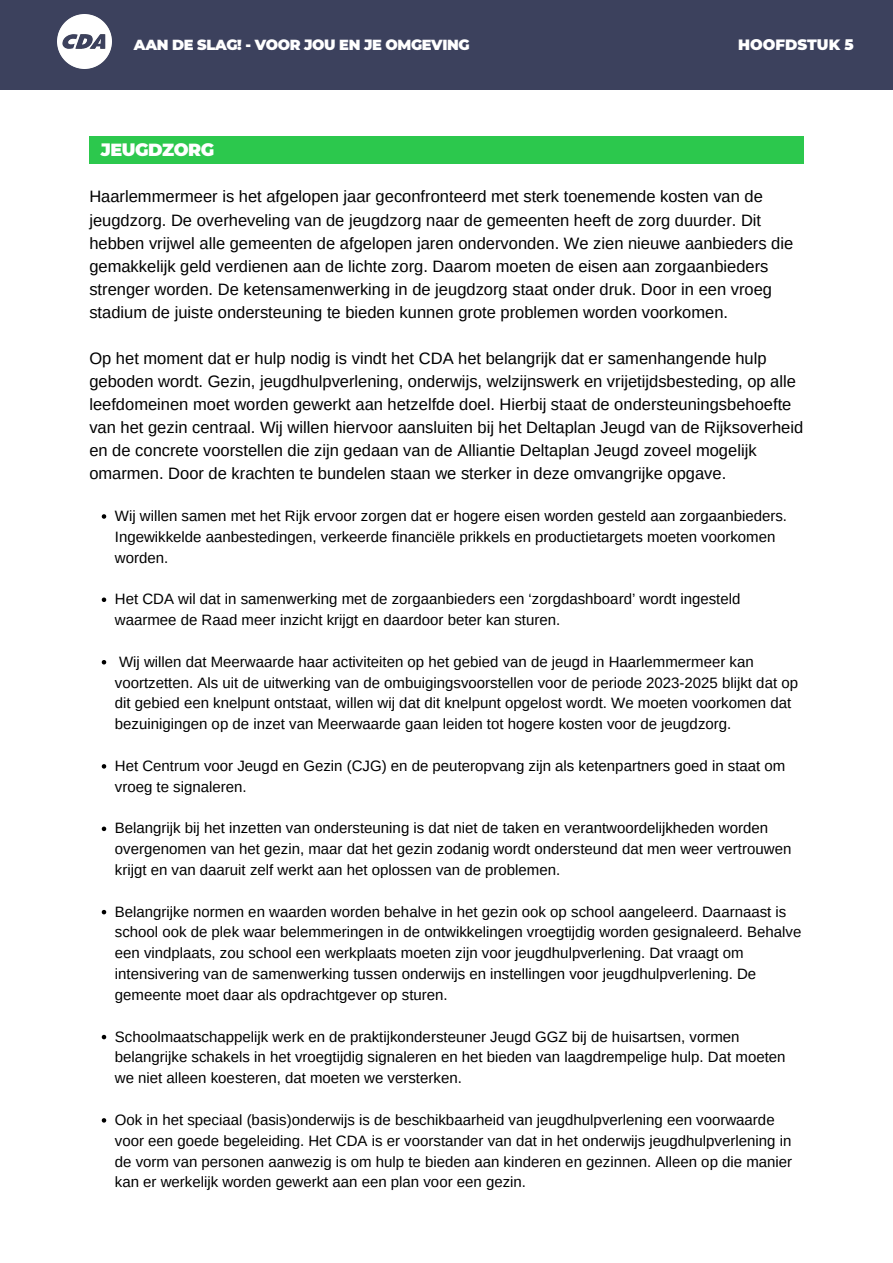
<style>
.page{position:relative;width:893px;height:1263px;background:#fff}
.page>*{position:absolute;margin:0;border:0;box-sizing:border-box;transform-origin:0 0}
.t1{font:900 17.55px "Montserrat";letter-spacing:-.025em;color:#fff}
.t2{font:16.5px/23.1px "Arimo";color:#000}
.t3{font:15px/20.9px "Arimo";color:#000}
.t4{font:900 14.92px "Montserrat";color:#fff}
.t5{font:900 14.55px "Montserrat";letter-spacing:-.025em;color:#fff}
</style>
<div class="page">
<div style="left:0;top:0;width:893px;height:89px;background:#3c415d"></div>
<img style="left:58px;top:15px;width:54px;height:54px">
<svg style="left:102px;top:514px;width:4px;height:5px"></svg>
<svg style="left:102px;top:597px;width:4px;height:5px"></svg>
<svg style="left:102px;top:660px;width:4px;height:4px"></svg>
<svg style="left:102px;top:764px;width:4px;height:5px"></svg>
<svg style="left:102px;top:826px;width:4px;height:5px"></svg>
<svg style="left:102px;top:910px;width:4px;height:4px"></svg>
<svg style="left:102px;top:1035px;width:4px;height:4px"></svg>
<svg style="left:102px;top:1118px;width:4px;height:4px"></svg>
<div style="left:89px;top:136px;width:714px;height:28px;background:#2cc84d"></div>
<p class="t5" style="left:134px;top:36px;width:337px">AAN DE SLAG! - VOOR JOU EN JE OMGEVING</p>
<p class="t4" style="left:738px;top:36px;width:117px">HOOFDSTUK 5</p>
<p class="t1" style="left:101px;top:139px;width:115px">JEUGDZORG</p>
<p class="t2" style="left:89px;top:185px;width:705px">Haarlemmermeer is het afgelopen jaar geconfronteerd met sterk toenemende kosten van de jeugdzorg. De overheveling van de jeugdzorg naar de gemeenten heeft de zorg duurder. Dit hebben vrijwel alle gemeenten de afgelopen jaren ondervonden. We zien nieuwe aanbieders die gemakkelijk geld verdienen aan de lichte zorg. Daarom moeten de eisen aan zorgaanbieders strenger worden. De ketensamenwerking in de jeugdzorg staat onder druk. Door in een vroeg stadium de juiste ondersteuning te bieden kunnen grote problemen worden voorkomen.</p>
<p class="t2" style="left:89px;top:347px;width:715px">Op het moment dat er hulp nodig is vindt het CDA het belangrijk dat er samenhangende hulp geboden wordt. Gezin, jeugdhulpverlening, onderwijs, welzijnswerk en vrijetijdsbesteding, op alle leefdomeinen moet worden gewerkt aan hetzelfde doel. Hierbij staat de ondersteuningsbehoefte van het gezin centraal. Wij willen hiervoor aansluiten bij het Deltaplan Jeugd van de Rijksoverheid en de concrete voorstellen die zijn gedaan van de Alliantie Deltaplan Jeugd zoveel mogelijk omarmen. Door de krachten te bundelen staan we sterker in deze omvangrijke opgave.</p>
<p class="t3" style="left:115px;top:505px;width:674px">Wij willen samen met het Rijk ervoor zorgen dat er hogere eisen worden gesteld aan zorgaanbieders.<br>Ingewikkelde aanbestedingen, verkeerde financiële prikkels en productietargets moeten voorkomen worden.</p>
<p class="t3" style="left:115px;top:589px;width:627px">Het CDA wil dat in samenwerking met de zorgaanbieders een ‘zorgdashboard’ wordt ingesteld waarmee de Raad meer inzicht krijgt en daardoor beter kan sturen.</p>
<p class="t3" style="left:115px;top:651px;width:684px">Wij willen dat Meerwaarde haar activiteiten op het gebied van de jeugd in Haarlemmermeer kan voortzetten. Als uit de uitwerking van de ombuigingsvoorstellen voor de periode 2023-2025 blijkt dat op dit gebied een knelpunt ontstaat, willen wij dat dit knelpunt opgelost wordt. We moeten voorkomen dat bezuinigingen op de inzet van Meerwaarde gaan leiden tot hogere kosten voor de jeugdzorg.</p>
<p class="t3" style="left:115px;top:755px;width:672px">Het Centrum voor Jeugd en Gezin (CJG) en de peuteropvang zijn als ketenpartners goed in staat om vroeg te signaleren.</p>
<p class="t3" style="left:115px;top:818px;width:678px">Belangrijk bij het inzetten van ondersteuning is dat niet de taken en verantwoordelijkheden worden overgenomen van het gezin, maar dat het gezin zodanig wordt ondersteund dat men weer vertrouwen krijgt en van daaruit zelf werkt aan het oplossen van de problemen.</p>
<p class="t3" style="left:115px;top:901px;width:688px">Belangrijke normen en waarden worden behalve in het gezin ook op school aangeleerd. Daarnaast is school ook de plek waar belemmeringen in de ontwikkelingen vroegtijdig worden gesignaleerd. Behalve een vindplaats, zou school een werkplaats moeten zijn voor jeugdhulpverlening. Dat vraagt om intensivering van de samenwerking tussen onderwijs en instellingen voor jeugdhulpverlening. De gemeente moet daar als opdrachtgever op sturen.</p>
<p class="t3" style="left:115px;top:1026px;width:672px">Schoolmaatschappelijk werk en de praktijkondersteuner Jeugd GGZ bij de huisartsen, vormen belangrijke schakels in het vroegtijdig signaleren en het bieden van laagdrempelige hulp. Dat moeten we niet alleen koesteren, dat moeten we versterken.</p>
<p class="t3" style="left:115px;top:1109px;width:679px">Ook in het speciaal (basis)onderwijs is de beschikbaarheid van jeugdhulpverlening een voorwaarde voor een goede begeleiding. Het CDA is er voorstander van dat in het onderwijs jeugdhulpverlening in de vorm van personen aanwezig is om hulp te bieden aan kinderen en gezinnen. Alleen op die manier kan er werkelijk worden gewerkt aan een plan voor een gezin.</p>
</div>
